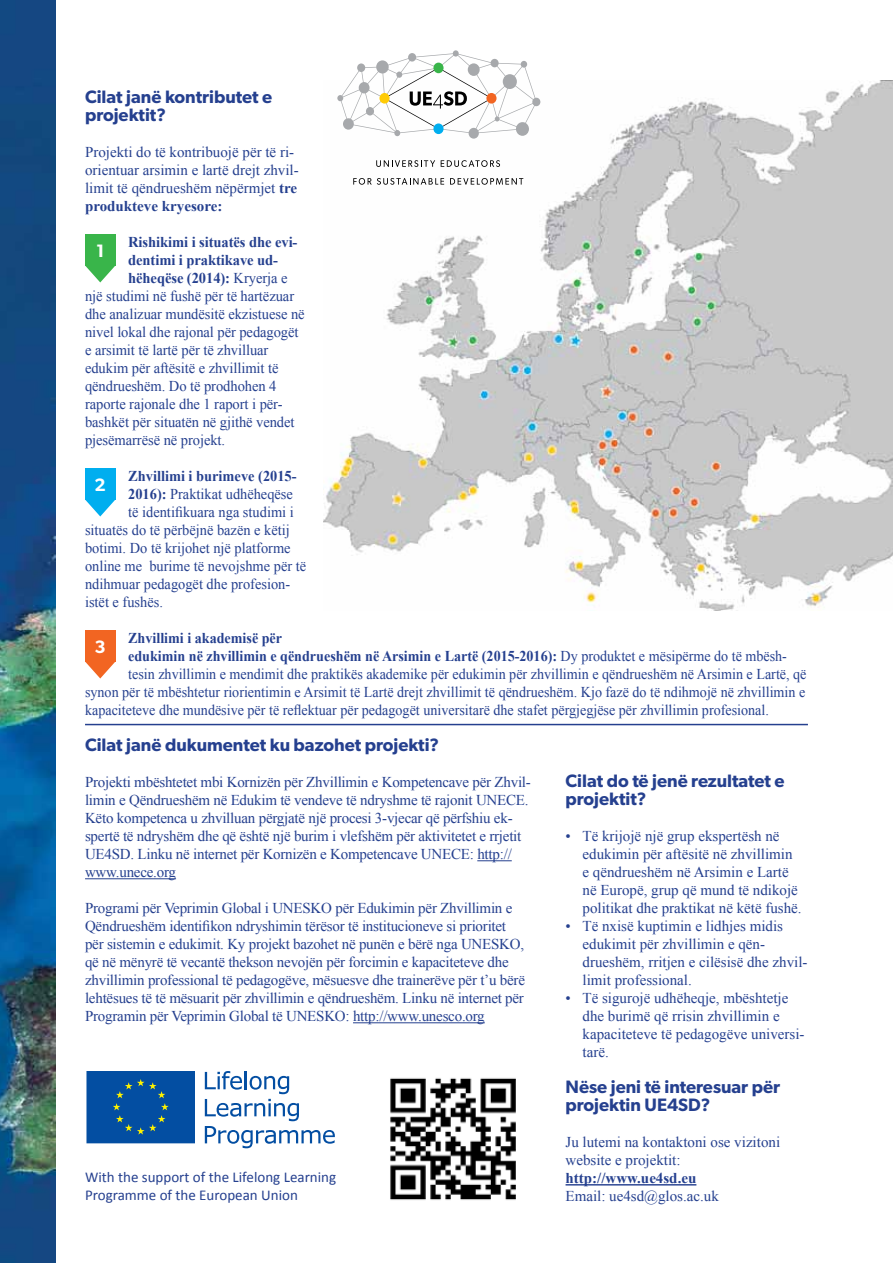
<style>
.page{position:relative;width:893px;height:1263px;background:#fff}
.page>*{position:absolute;margin:0;border:0;box-sizing:border-box;transform-origin:0 0}
.t1{font:600 18px/18px "Gibson";color:#25408f}
.t2{font:600 18px "Gibson";color:#fff}
.t3{font:15px/18px "Times New Roman";letter-spacing:-.005em;color:#25408f}
.t4{font:15px "Times New Roman";letter-spacing:-.005em;color:#25408f;scale:.94 1}
.t5{font:15px "Times New Roman";letter-spacing:-.005em;color:#25408f;scale:.96 1}
.t6{font:700 15px "Times New Roman";color:#25408f;scale:.94 1}
.t7{font:700 15px "Times New Roman";color:#25408f}
.t8{font:15px/18px "Calibri";color:#25408f}
.t9{font:700 15px "Times New Roman";color:#25408f;scale:.96 1}
.s1{font-weight:700}
.s2{font-weight:400}
</style>
<div class="page">
<img style="left:323px;top:81px;width:570px;height:529px">
<img style="left:0;top:0;width:55px;height:1263px">
<div style="left:85px;top:234px;width:30px;height:31px;background:#39b54a"></div>
<svg style="left:85px;top:265px;width:30px;height:17px"></svg>
<div style="left:85px;top:468px;width:30px;height:31px;background:#00aeef"></div>
<svg style="left:85px;top:499px;width:30px;height:17px"></svg>
<div style="left:85px;top:630px;width:30px;height:31px;background:#f26522"></div>
<svg style="left:85px;top:661px;width:30px;height:17px"></svg>
<svg style="left:337px;top:50px;width:203px;height:89px"></svg>
<div style="left:433px;top:63px;width:11px;height:10px;background:#39b54a;border-radius:50%"></div>
<div style="left:486px;top:93px;width:10px;height:11px;background:#f26522;border-radius:50%"></div>
<div style="left:433px;top:123px;width:11px;height:11px;background:#00aeef;border-radius:50%"></div>
<div style="left:379px;top:93px;width:11px;height:11px;background:#ffcb05;border-radius:50%"></div>
<svg style="left:376px;top:160px;width:59px;height:7px"></svg>
<svg style="left:441px;top:160px;width:59px;height:7px"></svg>
<svg style="left:353px;top:178px;width:91px;height:7px"></svg>
<svg style="left:450px;top:178px;width:73px;height:7px"></svg>
<hr style="left:566px;top:1184px;width:130px;height:1px;background:#25408f">
<hr style="left:477px;top:860px;width:35px;height:1px;background:#25408f">
<hr style="left:85px;top:878px;width:91px;height:1px;background:#25408f">
<hr style="left:353px;top:1022px;width:132px;height:1px;background:#25408f">
<hr style="left:85px;top:724px;width:723px;height:1px;background:#25408f">
<svg style="left:86px;top:1071px;width:109px;height:73px;background:#0d549e"></svg>
<svg style="left:205px;top:1071px;width:130px;height:77px"></svg>
<img style="left:390px;top:1078px;width:126px;height:122px">
<p class="t1" style="left:85px;top:87px;width:189px">Cilat janë kontributet e projektit?</p>
<p class="t3" style="left:85px;top:143px;width:215px">Projekti do të kontribuojë për të ri&shy;orientuar arsimin e lartë drejt zhvil&shy;limit të qëndrueshëm nëpërmjet <span class="s1">tre produkteve kryesore:</span></p>
<p class="t2" style="left:96px;top:240px;width:10px">1</p>
<p class="t7" style="left:128px;top:232px;width:171px">Rishikimi i situatës dhe evi-</p>
<p class="t7" style="left:128px;top:250px;width:151px">dentimi i praktikave ud-</p>
<p class="t7" style="left:128px;top:268px;width:161px">hëheqëse (2014): <span class="s2">Kryerja e</span></p>
<p class="t3" style="left:85px;top:287px;width:211px">një studimi në fushë për të hartëzuar</p>
<p class="t3" style="left:85px;top:305px;width:221px">dhe analizuar mundësitë ekzistuese në</p>
<p class="t3" style="left:85px;top:323px;width:215px">nivel lokal dhe rajonal për pedagogët</p>
<p class="t3" style="left:85px;top:341px;width:185px">e arsimit të lartë për të zhvilluar</p>
<p class="t3" style="left:85px;top:359px;width:195px">edukim për aftësitë e zhvillimit të</p>
<p class="t3" style="left:85px;top:377px;width:193px">qëndrueshëm. Do të prodhohen 4</p>
<p class="t3" style="left:85px;top:395px;width:199px">raporte rajonale dhe 1 raport i për-</p>
<p class="t3" style="left:85px;top:413px;width:211px">bashkët për situatën në gjithë vendet</p>
<p class="t3" style="left:85px;top:431px;width:142px">pjesëmarrësë në projekt.</p>
<p class="t2" style="left:95px;top:474px;width:13px">2</p>
<p class="t9" style="left:128px;top:466px;width:177px">Zhvillimi i burimeve (2015-</p>
<p class="t5" style="left:128px;top:484px;width:173px"><span class="s1">2016):</span> Praktikat udhëheqëse</p>
<p class="t5" style="left:128px;top:502px;width:174px">të identifikuara nga studimi i</p>
<p class="t5" style="left:85px;top:520px;width:215px">situatës do të përbëjnë bazën e këtij</p>
<p class="t5" style="left:85px;top:538px;width:216px">botimi. Do të krijohet një platforme</p>
<p class="t5" style="left:85px;top:556px;width:232px">online me burime të nevojshme për të</p>
<p class="t5" style="left:85px;top:574px;width:215px">ndihmuar pedagogët dhe profesion-</p>
<p class="t5" style="left:85px;top:592px;width:83px">istët e fushës.</p>
<p class="t2" style="left:95px;top:636px;width:13px">3</p>
<p class="t6" style="left:128px;top:628px;width:165px">Zhvillimi i akademisë për</p>
<p class="t6" style="left:128px;top:646px;width:702px">edukimin në zhvillimin e qëndrueshëm në Arsimin e Lartë (2015-2016): <span class="s2">Dy produktet e mësipërme do të mbësh-</span></p>
<p class="t4" style="left:128px;top:664px;width:723px">tesin zhvillimin e mendimit dhe praktikës akademike për edukimin për zhvillimin e qëndrueshëm në Arsimin e Lartë, që</p>
<p class="t4" style="left:85px;top:682px;width:768px">synon për të mbështetur riorientimin e Arsimit të Lartë drejt zhvillimit të qëndrueshëm. Kjo fazë do të ndihmojë në zhvillimin e</p>
<p class="t4" style="left:85px;top:700px;width:729px">kapaciteteve dhe mundësive për të reflektuar për pedagogët universitarë dhe stafet përgjegjëse për zhvillimin profesional.</p>
<p class="t1" style="left:85px;top:735px;width:356px">Cilat janë dukumentet ku bazohet projekti?</p>
<p class="t3" style="left:85px;top:773px;width:447px">Projekti mbështetet mbi Kornizën për Zhvillimin e Kompetencave për Zhvil&shy;limin e Qëndrueshëm në Edukim të vendeve të ndryshme të rajonit UNECE.<br>Këto kompetenca u zhvilluan përgjatë një procesi 3-vjecar që përfshiu ek&shy;spertë të ndryshëm dhe që është një burim i vlefshëm për aktivitetet e rrjetit UE4SD. Linku në internet për Kornizën e Kompetencave UNECE: http:// www.unece.org</p>
<p class="t3" style="left:85px;top:899px;width:441px">Programi për Veprimin Global i UNESKO për Edukimin për Zhvillimin e Qëndrueshëm identifikon ndryshimin tërësor të institucioneve si prioritet për sistemin e edukimit. Ky projekt bazohet në punën e bërë nga UNESKO, që në mënyrë të vecantë thekson nevojën për forcimin e kapaciteteve dhe zhvillimin professional të pedagogëve, mësuesve dhe trainerëve për t’u bërë lehtësues të të mësuarit për zhvillimin e qëndrueshëm. Linku në internet për Programin për Veprimin Global të UNESKO: http://www.unesco.org</p>
<p class="t8" style="left:85px;top:1168px;width:253px">With the support of the Lifelong Learning<br>Programme of the European Union</p>
<p class="t1" style="left:566px;top:771px;width:220px">Cilat do të jenë rezultatet e projektit?</p>
<p class="t3" style="left:583px;top:827px;width:221px;text-indent:-17px">• Të krijojë një grup ekspertësh në edukimin për aftësitë në zhvillimin e qëndrueshëm në Arsimin e Lartë në Europë, grup që mund të ndikojë politikat dhe praktikat në këtë fushë.</p>
<p class="t3" style="left:583px;top:917px;width:226px;text-indent:-17px">• Të nxisë kuptimin e lidhjes midis edukimit për zhvillimin e qën&shy;drueshëm, rritjen e cilësisë dhe zhvil&shy;limit professional.</p>
<p class="t3" style="left:583px;top:989px;width:223px;text-indent:-17px">• Të sigurojë udhëheqje, mbështetje dhe burimë që rrisin zhvillimin e kapaciteteve të pedagogëve universi&shy;tarë.</p>
<p class="t1" style="left:566px;top:1077px;width:216px">Nëse jeni të interesuar për projektin UE4SD?</p>
<p class="t3" style="left:566px;top:1133px;width:216px">Ju lutemi na kontaktoni ose vizitoni website e projektit:</p>
<p class="t7" style="left:566px;top:1168px;width:132px">http://www.ue4sd.eu</p>
<p class="t3" style="left:566px;top:1187px;width:155px">Email: ue4sd@glos.ac.uk</p>
</div>
